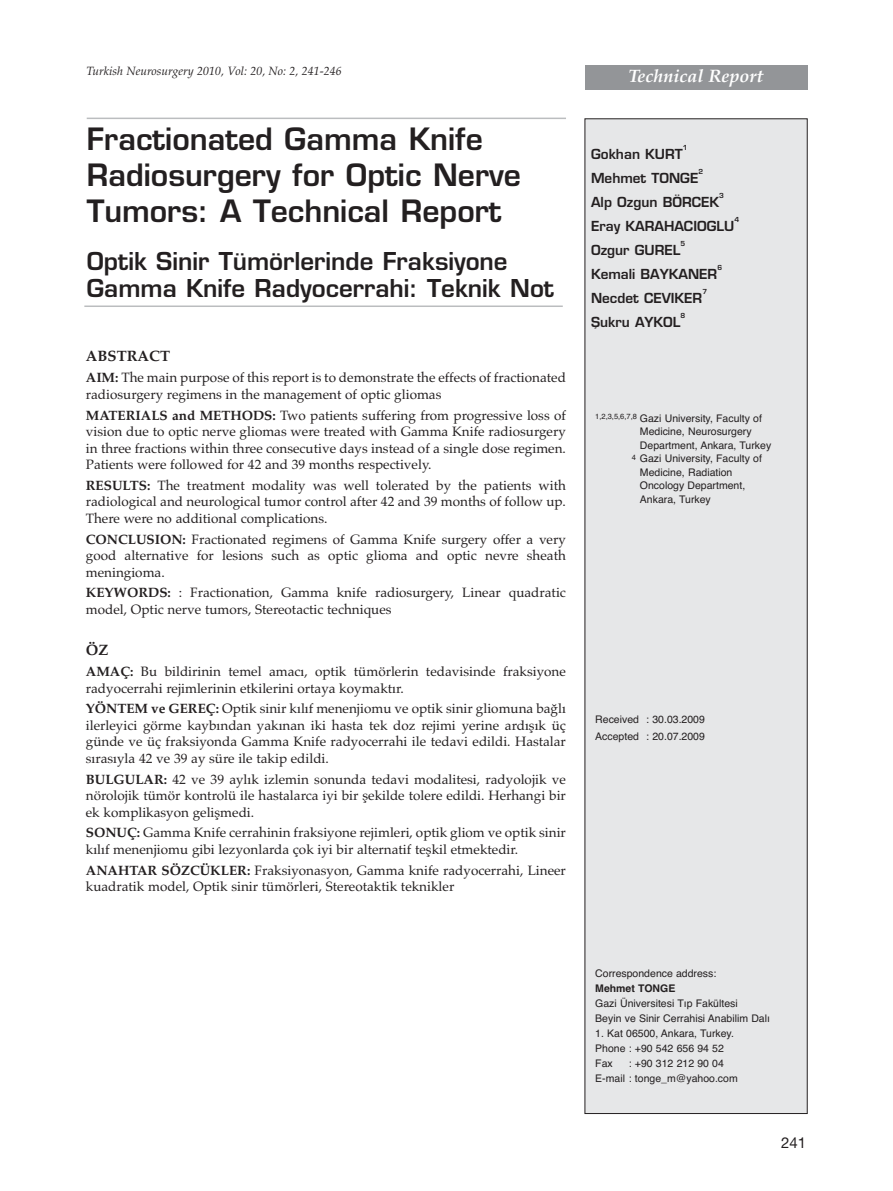
<style>
.page{position:relative;width:893px;height:1191px;background:#fff}
.page>*{position:absolute;margin:0;border:0;box-sizing:border-box;transform-origin:0 0}
.t1{font:600 30px/36px "Eurostile";color:#231f20}
.t2{font:600 24px/27px "Eurostile";color:#231f20}
.t3{font:italic 700 18px "Palatino TU";color:#fff}
.t4{font:700 15px "Palatino TU";color:#231f20}
.t5{font:15px "Helvetica Neue";color:#231f20}
.t6{font:13.5px/16.5px "Palatino TU";color:#231f20}
.t7{font:600 13.5px "Eurostile";color:#231f20}
.t8{font:italic 12px "Palatino TU";color:#231f20}
.t9{font:10.5px/15px "Helvetica TU";color:#231f20}
.t10{font:700 10.5px "Helvetica TU";color:#231f20}
.t11{font:600 6.75px "Eurostile";color:#231f20}
.s1{font-weight:700}
</style>
<div class="page">
<div style="left:585px;top:119px;width:222px;height:994px;background:#e6e7e8"></div>
<div style="left:584px;top:118px;width:224px;height:995px;border:1px solid #231f20"></div>
<hr style="left:84px;top:305px;width:479px;height:2px;background:#bbbdbf">
<hr style="left:87px;top:118px;width:479px;height:1px;background:#bbbdbf">
<div style="left:585px;top:66px;width:222px;height:24px;background:#939598"></div>
<p class="t8" style="left:86px;top:66px;width:257px">Turkish Neurosurgery 2010, Vol: 20, No: 2, 241-246</p>
<h1 class="t1" style="left:87px;top:124px;width:436px">Fractionated Gamma Knife<br>Radiosurgery for Optic Nerve<br>Tumors: A Technical Report</h1>
<h2 class="t2" style="left:87px;top:250px;width:469px">Optik Sinir Tümörlerinde Fraksiyone<br>Gamma Knife Radyocerrahi: Teknik Not</h2>
<p class="t4" style="left:86px;top:351px;width:86px">ABSTRACT</p>
<p class="t6" style="left:86px;top:371px;width:482px"><span class="s1">AIM:</span> The main purpose of this report is to demonstrate the effects of fractionated radiosurgery regimens in the management of optic gliomas</p>
<p class="t6" style="left:86px;top:408px;width:482px;text-align:justify"><span class="s1">MATERIALS and METHODS:</span> Two patients suffering from progressive loss of vision due to optic nerve gliomas were treated with Gamma Knife radiosurgery in three fractions within three consecutive days instead of a single dose regimen.<br>Patients were followed for 42 and 39 months respectively.</p>
<p class="t6" style="left:86px;top:478px;width:482px;text-align:justify"><span class="s1">RESULTS:</span> The treatment modality was well tolerated by the patients with radiological and neurological tumor control after 42 and 39 months of follow up.<br>There were no additional complications.</p>
<p class="t6" style="left:86px;top:532px;width:482px;text-align:justify"><span class="s1">CONCLUSION:</span> Fractionated regimens of Gamma Knife surgery offer a very good alternative for lesions such as optic glioma and optic nevre sheath meningioma.</p>
<p class="t6" style="left:86px;top:586px;width:482px"><span class="s1">KEYWORDS:</span> : Fractionation, Gamma knife radiosurgery, Linear quadratic model, Optic nerve tumors, Stereotactic techniques</p>
<p class="t4" style="left:86px;top:644px;width:24px">ÖZ</p>
<p class="t6" style="left:86px;top:665px;width:482px"><span class="s1">AMAÇ:</span> Bu bildirinin temel amacı, optik tümörlerin tedavisinde fraksiyone radyocerrahi rejimlerinin etkilerini ortaya koymaktır.</p>
<p class="t6" style="left:86px;top:702px;width:482px;text-align:justify"><span class="s1">YÖNTEM ve GEREÇ:</span> Optik sinir kılıf menenjiomu ve optik sinir gliomuna bağlı ilerleyici görme kaybından yakınan iki hasta tek doz rejimi yerine ardışık üç günde ve üç fraksiyonda Gamma Knife radyocerrahi ile tedavi edildi. Hastalar sırasıyla 42 ve 39 ay süre ile takip edildi.</p>
<p class="t6" style="left:86px;top:772px;width:482px;text-align:justify"><span class="s1">BULGULAR:</span> 42 ve 39 aylık izlemin sonunda tedavi modalitesi, radyolojik ve nörolojik tümör kontrolü ile hastalarca iyi bir şekilde tolere edildi. Herhangi bir ek komplikasyon gelişmedi.</p>
<p class="t6" style="left:86px;top:826px;width:482px"><span class="s1">SONUÇ:</span> Gamma Knife cerrahinin fraksiyone rejimleri, optik gliom ve optik sinir kılıf menenjiomu gibi lezyonlarda çok iyi bir alternatif teşkil etmektedir.</p>
<p class="t6" style="left:86px;top:863px;width:482px"><span class="s1">ANAHTAR SÖZCÜKLER:</span> Fraksiyonasyon, Gamma knife radyocerrahi, Lineer kuadratik model, Optik sinir tümörleri, Stereotaktik teknikler</p>
<h3 class="t3" style="left:629px;top:69px;width:136px">Technical Report</h3>
<p class="t11" style="left:683px;top:145px;width:6px">1</p>
<p class="t7" style="left:591px;top:173px;width:109px">Mehmet TONGE</p>
<p class="t7" style="left:591px;top:149px;width:93px">Gokhan KURT</p>
<p class="t11" style="left:698px;top:169px;width:6px">2</p>
<p class="t7" style="left:591px;top:197px;width:130px">Alp Ozgun BÖRCEK</p>
<p class="t11" style="left:719px;top:193px;width:6px">3</p>
<p class="t7" style="left:591px;top:221px;width:145px">Eray KARAHACIOGLU</p>
<p class="t11" style="left:734px;top:217px;width:6px">4</p>
<p class="t11" style="left:680px;top:241px;width:6px">5</p>
<p class="t7" style="left:591px;top:269px;width:128px">Kemali BAYKANER</p>
<p class="t7" style="left:591px;top:245px;width:91px">Ozgur GUREL</p>
<p class="t11" style="left:717px;top:265px;width:6px">6</p>
<p class="t11" style="left:702px;top:289px;width:6px">7</p>
<p class="t7" style="left:591px;top:293px;width:113px">Necdet CEVIKER</p>
<p class="t11" style="left:680px;top:313px;width:6px">8</p>
<p class="t7" style="left:591px;top:317px;width:91px">fiukru AYKOL</p>
<p class="t9" style="left:595px;top:412px;width:168px"><sup>1,2,3,5,6,7,8</sup> Gazi University, Faculty of</p>
<p class="t9" style="left:640px;top:425px;width:113px">Medicine, Neurosurgery</p>
<p class="t9" style="left:640px;top:439px;width:133px">Department, Ankara, Turkey</p>
<p class="t9" style="left:632px;top:452px;width:132px"><sup>4</sup> Gazi University, Faculty of</p>
<p class="t9" style="left:640px;top:466px;width:94px">Medicine, Radiation</p>
<p class="t9" style="left:640px;top:479px;width:107px">Oncology Department,</p>
<p class="t9" style="left:640px;top:493px;width:72px">Ankara, Turkey</p>
<p class="t9" style="left:595px;top:712px;width:111px;line-height:16.5px">Received : 30.03.2009<br>Accepted : 20.07.2009</p>
<p class="t9" style="left:595px;top:967px;width:123px">Correspondence address:</p>
<p class="t10" style="left:595px;top:984px;width:82px">Mehmet TONGE</p>
<p class="t9" style="left:595px;top:997px;width:176px">Gazi Üniversitesi Tıp Fakültesi<br>Beyin ve Sinir Cerrahisi Anabilim Dalı</p>
<p class="t9" style="left:595px;top:1027px;width:140px">1. Kat 06500, Ankara, Turkey.<br>Phone : +90 542 656 94 52<br>Fax</p>
<p class="t9" style="left:595px;top:1057px;width:144px;text-indent:33px">: +90 312 212 90 04<br>E-mail : tonge_m@yahoo.com</p>
<p class="t5" style="left:781px;top:1136px;width:27px">241</p>
</div>
